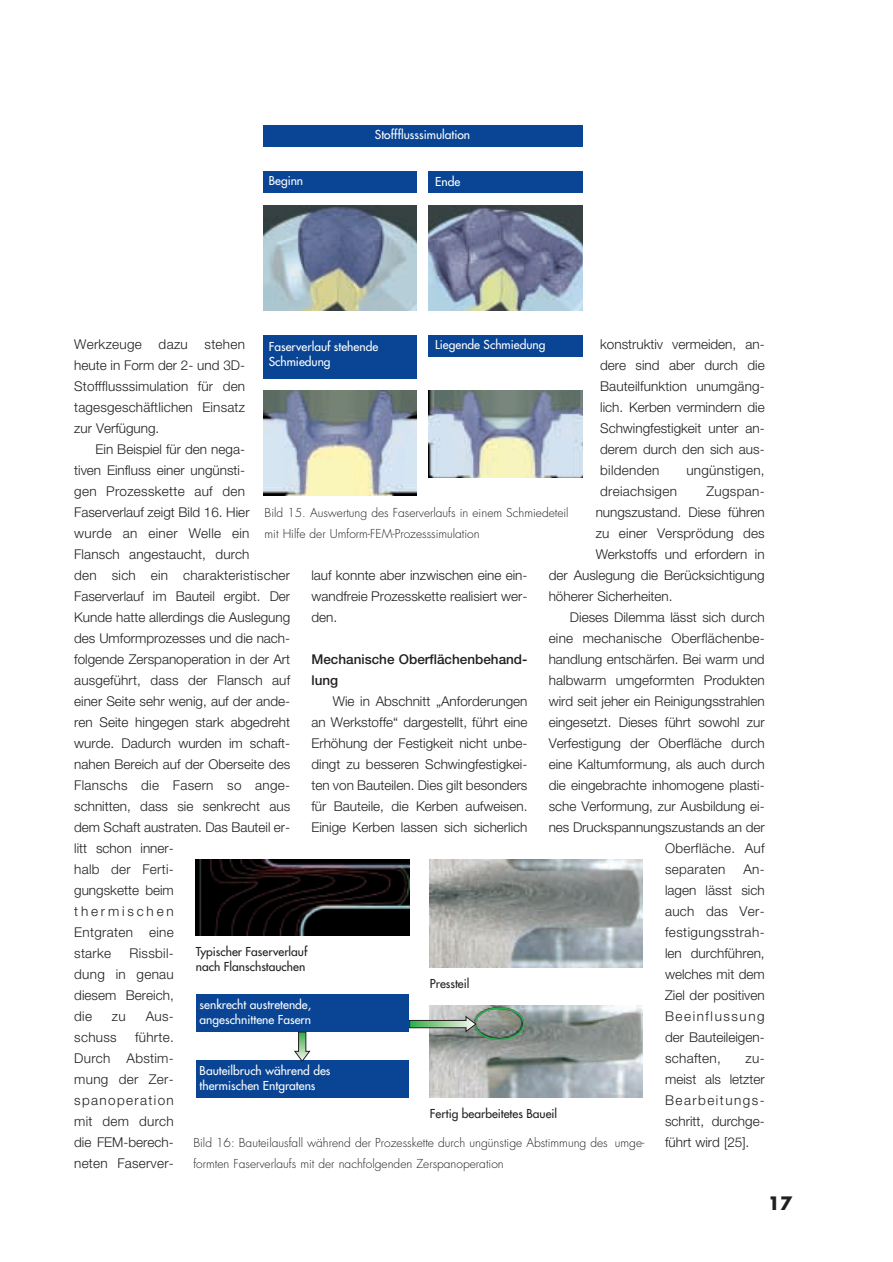
<style>
.page{position:relative;width:893px;height:1262px;background:#fff}
.page>*{position:absolute;margin:0;border:0;box-sizing:border-box;transform-origin:0 0}
.t1{font:700 18px "Futura";color:#231f20}
.t2{font:300 13.5px/21px "Helvetica Neue";color:#231f20;text-align:justify}
.t3{font:300 13.5px "Helvetica Neue";letter-spacing:.02em;color:#231f20}
.t4{font:500 13.5px/21px "Helvetica Neue";color:#231f20}
.t5{font:300 12px/21px "Futura";color:#231f20}
.t6{font:12px/15px "Futura";color:#fff}
.t7{font:12px/15px "Futura";color:#231f20}
</style>
<div class="page">
<div style="left:429px;top:171px;width:153px;height:22px;background:#094594"></div>
<div style="left:263px;top:171px;width:153px;height:22px;background:#094594"></div>
<div style="left:263px;top:125px;width:319px;height:22px;background:#094594"></div>
<img style="left:263px;top:205px;width:153px;height:105px">
<img style="left:429px;top:205px;width:153px;height:105px">
<img style="left:263px;top:390px;width:153px;height:105px">
<img style="left:429px;top:390px;width:153px;height:88px">
<div style="left:263px;top:335px;width:153px;height:43px;background:#094594"></div>
<div style="left:429px;top:335px;width:153px;height:21px;background:#094594"></div>
<div style="left:196px;top:1060px;width:212px;height:37px;background:#094594"></div>
<div style="left:196px;top:994px;width:212px;height:38px;background:#094594"></div>
<img style="left:196px;top:859px;width:213px;height:77px">
<img style="left:430px;top:859px;width:213px;height:108px">
<svg style="left:294px;top:1031px;width:16px;height:30px"></svg>
<img style="left:430px;top:1005px;width:212px;height:92px">
<div style="left:474px;top:1007px;width:50px;height:33px;border:1px solid #23b24b;border-radius:50%"></div>
<svg style="left:409px;top:1016px;width:67px;height:16px"></svg>
<p class="t6" style="left:375px;top:128px;width:97px">Stoffflusssimulation</p>
<p class="t6" style="left:269px;top:174px;width:36px">Beginn</p>
<p class="t6" style="left:435px;top:175px;width:27px">Ende</p>
<p class="t6" style="left:269px;top:340px;width:111px">Faserverlauf stehende<br>Schmiedung</p>
<p class="t6" style="left:435px;top:338px;width:112px">Liegende Schmiedung</p>
<p class="t2" style="left:74px;top:335px;width:172px">Werkzeuge dazu stehen heute in Form der 2- und 3D-Stoffflusssimulation für den tagesgeschäftlichen Einsatz zur Verfügung.</p>
<p class="t2" style="left:74px;top:440px;width:217px;text-align:left;text-indent:21px">Ein Beispiel für den nega-<br>tiven Einfluss einer ungünsti-<br>gen Prozesskette auf den<br>Faserverlauf zeigt Bild 16. Hier wurde an einer Welle ein<br>Flansch angestaucht, durch<br>den sich ein charakteristischer<br>Faserverlauf im Bauteil ergibt. Der<br>Kunde hatte allerdings die Auslegung des Umformprozesses und die nach&shy;folgende Zerspanoperation in der Art ausgeführt, dass der Flansch auf einer Seite sehr wenig, auf der ande&shy;ren Seite hingegen stark abgedreht wurde. Dadurch wurden im schaft&shy;nahen Bereich auf der Oberseite des<br>Flanschs die Fasern so ange&shy;schnitten, dass sie senkrecht aus dem Schaft austraten. Das Bauteil er&shy;litt schon inner-<br>halb der Ferti-<br>gungskette beim<br>thermischen<br>Entgraten eine<br>starke</p>
<p class="t2" style="left:600px;top:335px;width:166px">konstruktiv vermeiden, an&shy;dere sind aber durch die Bauteilfunktion unumgäng&shy;lich. Kerben vermindern die Schwingfestigkeit unter an&shy;derem durch den sich aus&shy;bildenden</p>
<p class="t3" style="left:686px;top:465px;width:80px">ungünstigen,</p>
<p class="t3" style="left:600px;top:486px;width:78px">dreiachsigen</p>
<p class="t3" style="left:706px;top:486px;width:60px">Zugspan-</p>
<p class="t2" style="left:595px;top:503px;width:170px">nungszustand. Diese führen</p>
<p class="t2" style="left:595px;top:524px;width:170px">zu einer Versprödung des</p>
<p class="t2" style="left:595px;top:545px;width:170px">Werkstoffs und erfordern in</p>
<p class="t2" style="left:548px;top:566px;width:217px">der Auslegung die Berücksichtigung</p>
<p class="t2" style="left:548px;top:587px;width:125px">höherer Sicherheiten.</p>
<p class="t2" style="left:570px;top:608px;width:196px">Dieses Dilemma lässt sich durch</p>
<p class="t2" style="left:548px;top:629px;width:217px">eine mechanische Oberflächenbe-</p>
<p class="t2" style="left:548px;top:650px;width:217px">handlung entschärfen. Bei warm und</p>
<p class="t2" style="left:548px;top:671px;width:217px">halbwarm umgeformten Produkten</p>
<p class="t2" style="left:548px;top:692px;width:217px">wird seit jeher ein Reinigungsstrahlen</p>
<p class="t2" style="left:548px;top:713px;width:217px">eingesetzt. Dieses führt sowohl zur</p>
<p class="t2" style="left:548px;top:734px;width:217px">Verfestigung der Oberfläche durch</p>
<p class="t2" style="left:548px;top:755px;width:217px">eine Kaltumformung, als auch durch</p>
<p class="t2" style="left:548px;top:776px;width:217px">die eingebrachte inhomogene plasti-</p>
<p class="t2" style="left:548px;top:797px;width:217px">sche Verformung, zur Ausbildung ei-</p>
<p class="t2" style="left:548px;top:818px;width:217px">nes Druckspannungszustands an der</p>
<p class="t3" style="left:665px;top:843px;width:101px">Oberfläche. Auf</p>
<p class="t3" style="left:665px;top:864px;width:62px">separaten</p>
<p class="t5" style="left:264px;top:503px;width:305px">Bild 15. Auswertung des Faserverlaufs in einem Schmiedeteil mit Hilfe der Umform-FEM-Prozesssimulation</p>
<p class="t2" style="left:311px;top:566px;width:217px">lauf konnte aber inzwischen eine ein&shy;wandfreie Prozesskette realisiert wer&shy;den.</p>
<p class="t4" style="left:311px;top:650px;width:217px">Mechanische Oberflächenbehand&shy;lung</p>
<p class="t2" style="left:311px;top:692px;width:217px;text-indent:21px">Wie in Abschnitt „Anforderungen an Werkstoffe“ dargestellt, führt eine Erhöhung der Festigkeit nicht unbe&shy;dingt zu besseren Schwingfestigkei&shy;ten von Bauteilen. Dies gilt besonders für Bauteile, die Kerben aufweisen.<br>Einige Kerben lassen sich sicherlich</p>
<p class="t2" style="left:665px;top:860px;width:101px;text-indent:78px">An&shy;lagen lässt sich auch das Ver&shy;festigungsstrah&shy;len durchführen, welches mit dem Ziel der positiven Beeinflussung der Bauteileigen&shy;schaften,</p>
<p class="t7" style="left:196px;top:945px;width:113px">Typischer Faserverlauf nach Flanschstauchen</p>
<p class="t6" style="left:199px;top:998px;width:113px">senkrecht austretende, angeschnittene Fasern</p>
<p class="t6" style="left:199px;top:1063px;width:132px">Bauteilbruch während des thermischen Entgratens</p>
<p class="t2" style="left:74px;top:944px;width:101px;text-indent:55px">Rissbil&shy;dung in genau diesem Bereich, die</p>
<p class="t7" style="left:430px;top:977px;width:41px">Pressteil</p>
<p class="t2" style="left:112px;top:1007px;width:15px">zu</p>
<p class="t2" style="left:146px;top:1007px;width:30px">Aus-</p>
<p class="t2" style="left:74px;top:1028px;width:44px">schuss</p>
<p class="t2" style="left:74px;top:1028px;width:101px;text-indent:61px">führte.<br>Durch Abstim&shy;mung der Zer&shy;spanoperation mit dem durch die FEM-berech&shy;neten Faserver-</p>
<p class="t2" style="left:665px;top:1049px;width:101px;text-indent:80px">zu&shy;meist als letzter Bearbeitungs&shy;schritt, durchge&shy;führt wird [25].</p>
<p class="t7" style="left:430px;top:1106px;width:129px">Fertig bearbeitetes Baueil</p>
<p class="t5" style="left:193px;top:1133px;width:452px">Bild 16: Bauteilausfall während der Prozesskette durch ungünstige Abstimmung des umge&shy;formten Faserverlaufs mit der nachfolgenden Zerspanoperation</p>
<h1 class="t1" style="left:767px;top:1195px;width:26px">17</h1>
</div>
